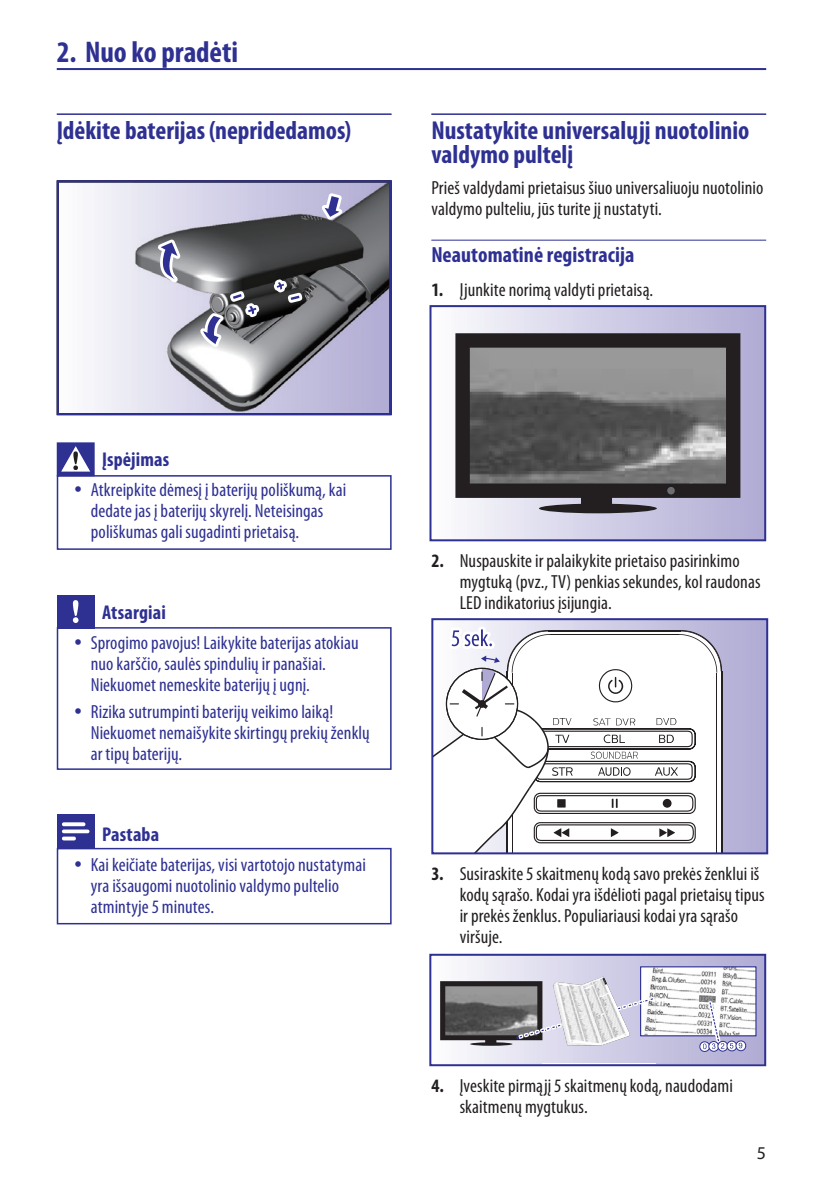
<style>
.page{position:relative;width:840px;height:1191px;background:#fff}
.page>*{position:absolute;margin:0;border:0;box-sizing:border-box;transform-origin:0 0}
.LIELAIS_VIRSRAKSTS{font:700 condensed 30px "Myriad Pro";letter-spacing:-.005em;color:#2e3092}
.VIRSRAKSTS{font:700 condensed 26px/24px "Myriad Pro";color:#2e3092}
.mazais_VIRSRAKSTS{font:700 condensed 22px "Myriad Pro";letter-spacing:.005em;color:#2e3092}
.KASTE{font:700 condensed 20px "Myriad Pro";letter-spacing:.005em;color:#2e3092}
.PIEZĪME{font:condensed 19px/21px "Myriad Pro";letter-spacing:.005em;color:#2e3092}
.NUMURETS{font:condensed 19px/21px "Myriad Pro";letter-spacing:.005em;color:#231f20}
.PARASTS{font:condensed 19px/21px "Myriad Pro";letter-spacing:.005em;color:#231f20}
.t1{font:18px "Myriad Pro";color:#231f20}
.s1{font-weight:700}
</style>
<div class="page">
<hr style="left:57px;top:68px;width:708px;height:2px;background:#2e3092">
<hr style="left:57px;top:113px;width:334px;height:2px;background:#2e3092">
<hr style="left:431px;top:113px;width:334px;height:2px;background:#2e3092">
<hr style="left:431px;top:240px;width:334px;height:1px;background:#2e3092">
<div style="left:57px;top:475px;width:334px;height:75px;border:2px solid #2e3092"></div>
<svg style="left:57px;top:442px;width:38px;height:34px"></svg>
<div style="left:57px;top:594px;width:38px;height:34px;background:#2e3092"></div>
<svg style="left:73px;top:600px;width:5px;height:23px"></svg>
<div style="left:57px;top:627px;width:334px;height:143px;border:2px solid #2e3092"></div>
<div style="left:57px;top:848px;width:334px;height:76px;border:2px solid #2e3092"></div>
<div style="left:57px;top:814px;width:38px;height:34px;background:#2e3092"></div>
<svg style="left:62px;top:822px;width:27px;height:18px"></svg>
<img style="left:467px;top:956px;width:295px;height:107px">
<img style="left:641px;top:968px;width:113px;height:66px">
<div style="left:639px;top:966px;width:117px;height:70px;border:1px solid #2e3092"></div>
<img style="left:698px;top:995px;width:17px;height:7px">
<svg style="left:699px;top:1041px;width:10px;height:10px"></svg>
<div style="left:698px;top:1041px;width:11px;height:11px;border:1px solid #2e3092;border-radius:50%"></div>
<div style="left:708px;top:1041px;width:10px;height:10px;border:1px solid #2e3092;border-radius:50%"></div>
<div style="left:717px;top:1040px;width:10px;height:11px;border:1px solid #2e3092;border-radius:50%"></div>
<div style="left:726px;top:1040px;width:10px;height:11px;border:1px solid #2e3092;border-radius:50%"></div>
<svg style="left:735px;top:1040px;width:10px;height:10px"></svg>
<div style="left:735px;top:1040px;width:11px;height:11px;border:1px solid #2e3092;border-radius:50%"></div>
<svg style="left:702px;top:1001px;width:40px;height:48px"></svg>
<svg style="left:440px;top:981px;width:216px;height:64px;background:#848389"></svg>
<img style="left:553px;top:976px;width:76px;height:69px">
<div style="left:429px;top:953px;width:336px;height:113px;border:2px solid #2e3092"></div>
<svg style="left:57px;top:180px;width:334px;height:235px"></svg>
<img style="left:467px;top:308px;width:295px;height:230px">
<svg style="left:455px;top:333px;width:285px;height:180px;background:#676667"></svg>
<svg style="left:666px;top:487px;width:8px;height:7px"></svg>
<div style="left:429px;top:305px;width:336px;height:236px;border:2px solid #2e3092"></div>
<img style="left:469px;top:621px;width:295px;height:230px">
<svg style="left:434px;top:624px;width:287px;height:227px"></svg>
<div style="left:431px;top:618px;width:336px;height:236px;border:2px solid #2e3092"></div>
<p class="LIELAIS_VIRSRAKSTS" style="left:57px;top:36px;width:183px">2. Nuo ko pradėti</p>
<p class="VIRSRAKSTS" style="left:57px;top:118px;width:296px">Įdėkite baterijas (nepridedamos)</p>
<p class="KASTE" style="left:102px;top:448px;width:69px">Įspėjimas</p>
<p class="PIEZĪME" style="left:91px;top:480px;width:257px">Atkreipkite dėmesį į baterijų poliškumą, kai dedate jas į baterijų skyrelį. Neteisingas poliškumas gali sugadinti prietaisą.</p>
<p class="KASTE" style="left:102px;top:601px;width:65px">Atsargiai</p>
<p class="PIEZĪME" style="left:91px;top:633px;width:269px">Sprogimo pavojus! Laikykite baterijas atokiau nuo karščio, saulės spindulių ir panašiai.<br>Niekuomet nemeskite baterijų į ugnį.</p>
<p class="PIEZĪME" style="left:91px;top:701px;width:280px">Rizika sutrumpinti baterijų veikimo laiką!<br>Niekuomet nemaišykite skirtingų prekių ženklų ar tipų baterijų.</p>
<p class="KASTE" style="left:102px;top:823px;width:59px">Pastaba</p>
<p class="PIEZĪME" style="left:91px;top:854px;width:276px">Kai keičiate baterijas, visi vartotojo nustatymai yra išsaugomi nuotolinio valdymo pultelio atmintyje 5 minutes.</p>
<p class="VIRSRAKSTS" style="left:431px;top:118px;width:319px">Nustatykite universalųjį nuotolinio valdymo pultelį</p>
<p class="PARASTS" style="left:431px;top:178px;width:333px">Prieš valdydami prietaisus šiuo universaliuoju nuotolinio valdymo pulteliu, jūs turite jį nustatyti.</p>
<p class="mazais_VIRSRAKSTS" style="left:431px;top:242px;width:204px">Neautomatinė registracija</p>
<p class="NUMURETS" style="left:431px;top:279px;width:223px"><span class="s1">1.</span> Įjunkite norimą valdyti prietaisą.</p>
<p class="NUMURETS" style="left:459px;top:550px;width:302px;text-indent:-28px"><span class="s1">2.</span> Nuspauskite ir palaikykite prietaiso pasirinkimo mygtuką (pvz., TV) penkias sekundes, kol raudonas<br>LED indikatorius įsijungia.</p>
<p class="NUMURETS" style="left:459px;top:863px;width:306px;text-indent:-28px"><span class="s1">3.</span> Susiraskite 5 skaitmenų kodą savo prekės ženklui iš kodų sąrašo. Kodai yra išdėlioti pagal prietaisų tipus ir prekės ženklus. Populiariausi kodai yra sąrašo viršuje.</p>
<p class="NUMURETS" style="left:459px;top:1075px;width:274px;text-indent:-28px"><span class="s1">4.</span> Įveskite pirmąjį 5 skaitmenų kodą, naudodami skaitmenų mygtukus.</p>
<p class="t1" style="left:756px;top:1142px;width:11px">5</p>
</div>
